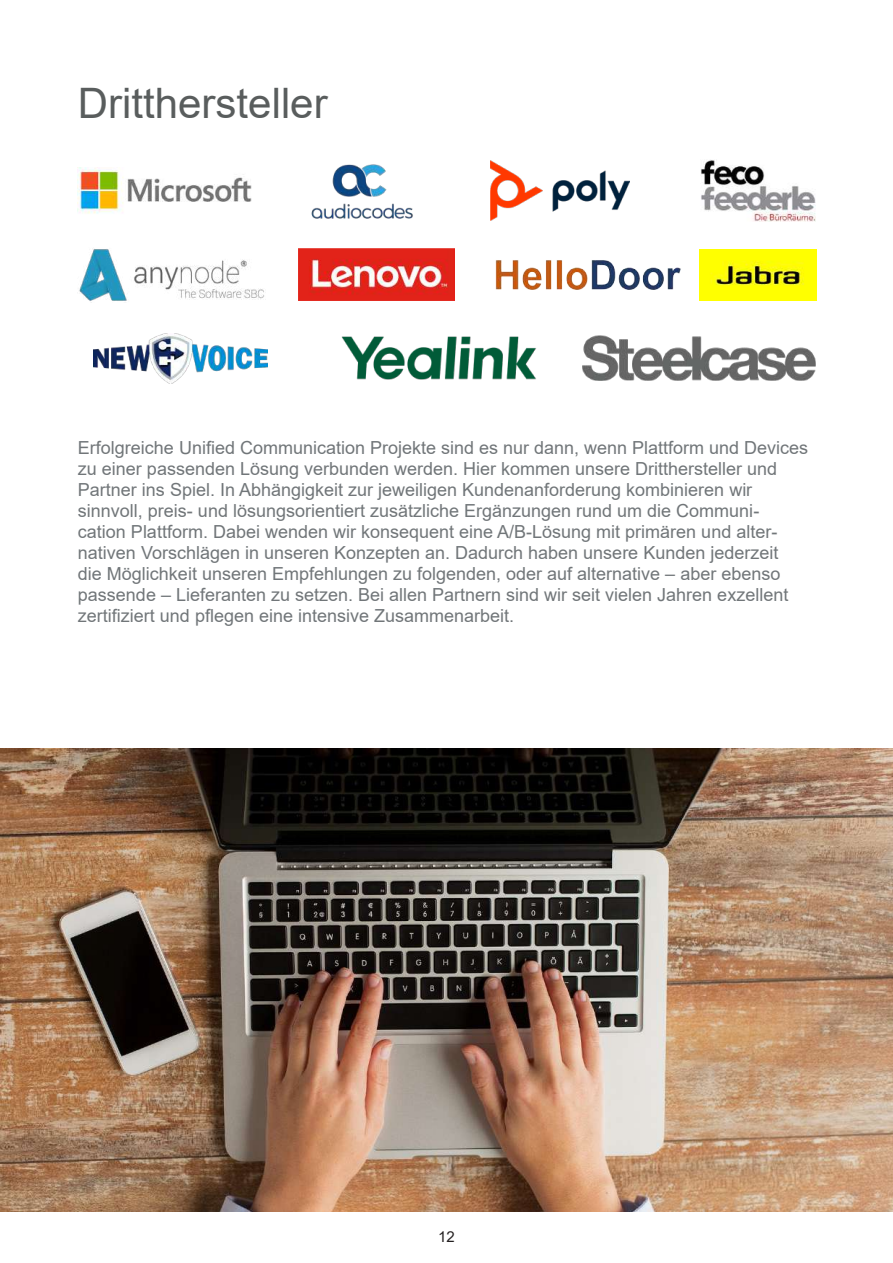
<style>
.page{position:relative;width:893px;height:1263px;background:#fff}
.page>*{position:absolute;margin:0;border:0;box-sizing:border-box;transform-origin:0 0}
.t1{font:42px "Arial";color:#595d5d}
.t2{font:18px/21px "Arial";color:#717679}
.t3{font:15px "Arial";color:#231f20}
</style>
<div class="page">
<img style="left:701px;top:160px;width:114px;height:62px">
<img style="left:583px;top:336px;width:232px;height:44px">
<img style="left:298px;top:248px;width:157px;height:53px">
<img style="left:341px;top:337px;width:196px;height:42px">
<img style="left:78px;top:168px;width:173px;height:46px">
<img style="left:491px;top:160px;width:138px;height:61px">
<img style="left:0;top:748px;width:893px;height:464px">
<img style="left:311px;top:164px;width:102px;height:55px">
<img style="left:79px;top:249px;width:185px;height:52px">
<img style="left:93px;top:333px;width:175px;height:50px">
<img style="left:495px;top:260px;width:186px;height:30px">
<img style="left:699px;top:250px;width:117px;height:50px">
<h1 class="t1" style="left:78px;top:74px;width:251px">Dritthersteller</h1>
<p class="t2" style="left:78px;top:437px;width:732px">Erfolgreiche Unified Communication Projekte sind es nur dann, wenn Plattform und Devices zu einer passenden Lösung verbunden werden. Hier kommen unsere Dritthersteller und Partner ins Spiel. In Abhängigkeit zur jeweiligen Kundenanforderung kombinieren wir sinnvoll, preis- und lösungsorientiert zusätzliche Ergänzungen rund um die Communi&shy;cation Plattform. Dabei wenden wir konsequent eine A/B-Lösung mit primären und alter&shy;nativen Vorschlägen in unseren Konzepten an. Dadurch haben unsere Kunden jederzeit<br>die Möglichkeit unseren Empfehlungen zu folgenden, oder auf alternative – aber ebenso passende – Lieferanten zu setzen. Bei allen Partnern sind wir seit vielen Jahren exzellent zertifiziert und pflegen eine intensive Zusammenarbeit.</p>
<p class="t3" style="left:438px;top:1226px;width:18px">12</p>
</div>
